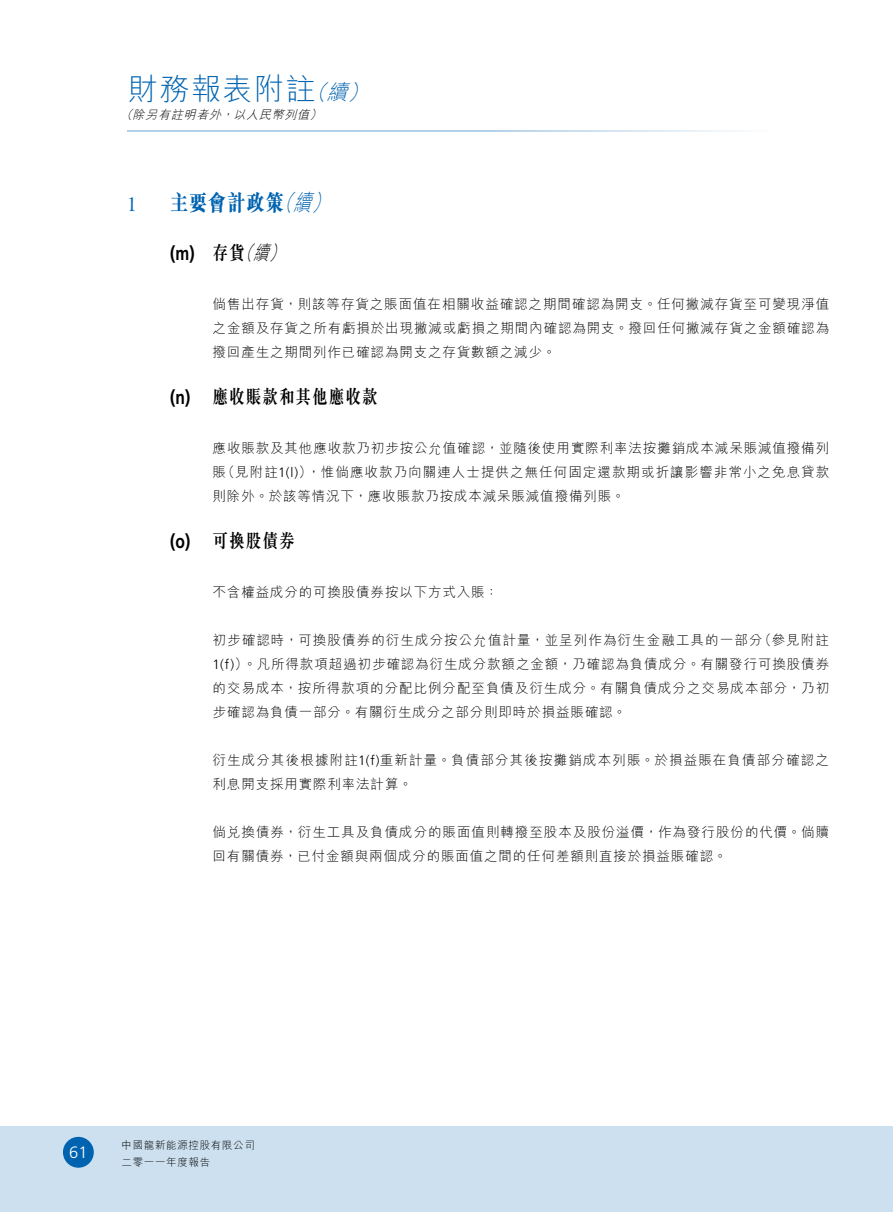
<style>
.page{position:relative;width:893px;height:1212px;background:#fff}
.page>*{position:absolute;margin:0;border:0;box-sizing:border-box;transform-origin:0 0}
.t1{font:300 30px "M Hei HK";letter-spacing:.05em;color:#0063b0}
._03_Subhead_1{font:800 22.5px "M Sung HK";letter-spacing:.06em;color:#0063b0;scale:.8 1}
._03_Subhead_1-2{font:italic 300 22.5px "M Hei HK";color:#0063b0;scale:.8 1}
._03_Subhead_1-3{font:700 22.5px "Garamond 3 LT Std";color:#0063b0;scale:.8 1}
.t2{font:italic 300 21px "M Hei HK";color:#0063b0}
._04_Subhead_2{font:700 19.5px "M Sung HK";letter-spacing:.065em;color:#000;scale:.8 1}
._04_Subhead_2-2{font:700 19.5px "Frutiger LT Std";color:#000;scale:.8 1}
._04_Subhead_2-3{font:italic 300 19.5px "M Hei HK";color:#000;scale:.8 1}
.t3{font:300 16.5px "Frutiger LT Std";color:#fff}
._01_Table_Text{font:300 13.5px/24px "M Hei HK";letter-spacing:.065em;color:#000}
._01_Table_Text-2{font:300 13.5px/24px "M Hei HK";letter-spacing:.085em;color:#000}
.t4{font:italic 300 12px "M Hei HK";color:#000}
.t5{font:300 10.5px "M Hei HK";letter-spacing:.065em;color:#000}
.s1{font-family:"M Hei HK";font-weight:300;font-style:italic}
.s2{font-family:"Frutiger LT Std"}
</style>
<div class="page">
<hr style="left:128px;top:130px;width:765px;height:2px;background:#b3d0e7">
<div style="left:0;top:1127px;width:893px;height:85px;background:#cce0ef"></div>
<div style="left:63px;top:1137px;width:31px;height:31px;background:#0063b0;border-radius:50%"></div>
<h1 class="t1" style="left:128px;top:73px;width:189px">財務報表附註</h1>
<h3 class="t2" style="left:327px;top:81px;width:28px">續</h3>
<h3 class="t2" style="left:306px;top:81px;width:28px">（</h3>
<h3 class="t2" style="left:348px;top:81px;width:28px">(</h3>
<p class="t4" style="left:120px;top:109px;width:17px">（</p>
<p class="t4" style="left:309px;top:109px;width:17px">）</p>
<p class="t4" style="left:233px;top:109px;width:81px">以人民幣列值</p>
<p class="t4" style="left:132px;top:109px;width:93px">除另有註明者外</p>
<p class="t4" style="left:221px;top:109px;width:17px">，</p>
<p class="_03_Subhead_1-3" style="left:128px;top:192px;width:13px">1</p>
<p class="_03_Subhead_1" style="left:170px;top:192px;width:185px">主要會計政策<span class="s1">續</span></p>
<p class="_03_Subhead_1-2" style="left:275px;top:192px;width:31px">（</p>
<p class="_03_Subhead_1-2" style="left:311px;top:192px;width:31px">(</p>
<p class="_04_Subhead_2-2" style="left:170px;top:242px;width:32px">m( )</p>
<p class="_04_Subhead_2-2" style="left:170px;top:386px;width:27px">)n(</p>
<p class="_04_Subhead_2-2" style="left:170px;top:530px;width:27px">)o(</p>
<p class="_04_Subhead_2" style="left:213px;top:243px;width:78px">存貨<span class="s1">續</span></p>
<p class="_04_Subhead_2-3" style="left:237px;top:243px;width:27px">（</p>
<p class="_04_Subhead_2-3" style="left:269px;top:243px;width:27px">(</p>
<p class="_01_Table_Text" style="left:213px;top:291px;width:618px;text-align:justify">倘售出存貨，則該等存貨之賬面值在相關收益確認之期間確認為開支。任何撇減存貨至可變現淨值之金額及存貨之所有虧損於出現撇減或虧損之期間內確認為開支。撥回任何撇減存貨之金額確認為撥回產生之期間列作已確認為開支之存貨數額之減少。</p>
<p class="_04_Subhead_2" style="left:213px;top:387px;width:208px">應收賬款和其他應收款</p>
<p class="_01_Table_Text" style="left:213px;top:435px;width:618px;text-align:right">應收賬款及其他應收款乃初步按公允值確認，並隨後使用實際利率法按攤銷成本減呆賬減值撥備列，惟倘應收款乃向關連人士提供之無任何固定還款期或折讓影響非常小之免息貸款</p>
<p class="_01_Table_Text" style="left:222px;top:459px;width:92px">（見附註 <span class="s2">l(1 )</span> ）</p>
<p class="_01_Table_Text" style="left:213px;top:459px;width:414px">賬<br>則除外。於該等情況下，應收賬款乃按成本減呆賬減值撥備列賬。</p>
<p class="_04_Subhead_2" style="left:213px;top:531px;width:104px">可換股債券</p>
<p class="_01_Table_Text" style="left:213px;top:579px;width:287px">不含權益成分的可換股債券按以下方式入賬：</p>
<p class="_01_Table_Text" style="left:758px;top:627px;width:72px">（參見附註</p>
<p class="_01_Table_Text" style="left:213px;top:627px;width:618px">初步確認時，可換股債券的衍生成分按公允值計量，並呈列作為衍生金融工具的一部分<br><span class="s2">f(1 )</span>）。凡所得款項超過初步確認為衍生成分款額之金額，乃確認為負債成分。有關發行可換股債券的交易成本，按所得款項的分配比例分配至負債及衍生成分。有關負債成分之交易成本部分，乃初步確認為負債一部分。有關衍生成分之部分則即時於損益賬確認。</p>
<p class="_01_Table_Text-2" style="left:213px;top:747px;width:618px">衍生成分其後根據附註 <span class="s2">)f(1</span> 重新計量。負債部分其後按攤銷成本列賬。於損益賬在負債部分確認之利息開支採用實際利率法計算。</p>
<p class="_01_Table_Text" style="left:213px;top:819px;width:618px">倘兌換債券，衍生工具及負債成分的賬面值則轉撥至股本及股份溢價，作為發行股份的代價。倘贖回有關債券，已付金額與兩個成分的賬面值之間的任何差額則直接於損益賬確認。</p>
<p class="t3" style="left:69px;top:1143px;width:20px">61</p>
<p class="t5" style="left:122px;top:1140px;width:135px">中國龍新能源控股有限公司</p>
<p class="t5" style="left:122px;top:1157px;width:90px">二零一一年度報告</p>
</div>
